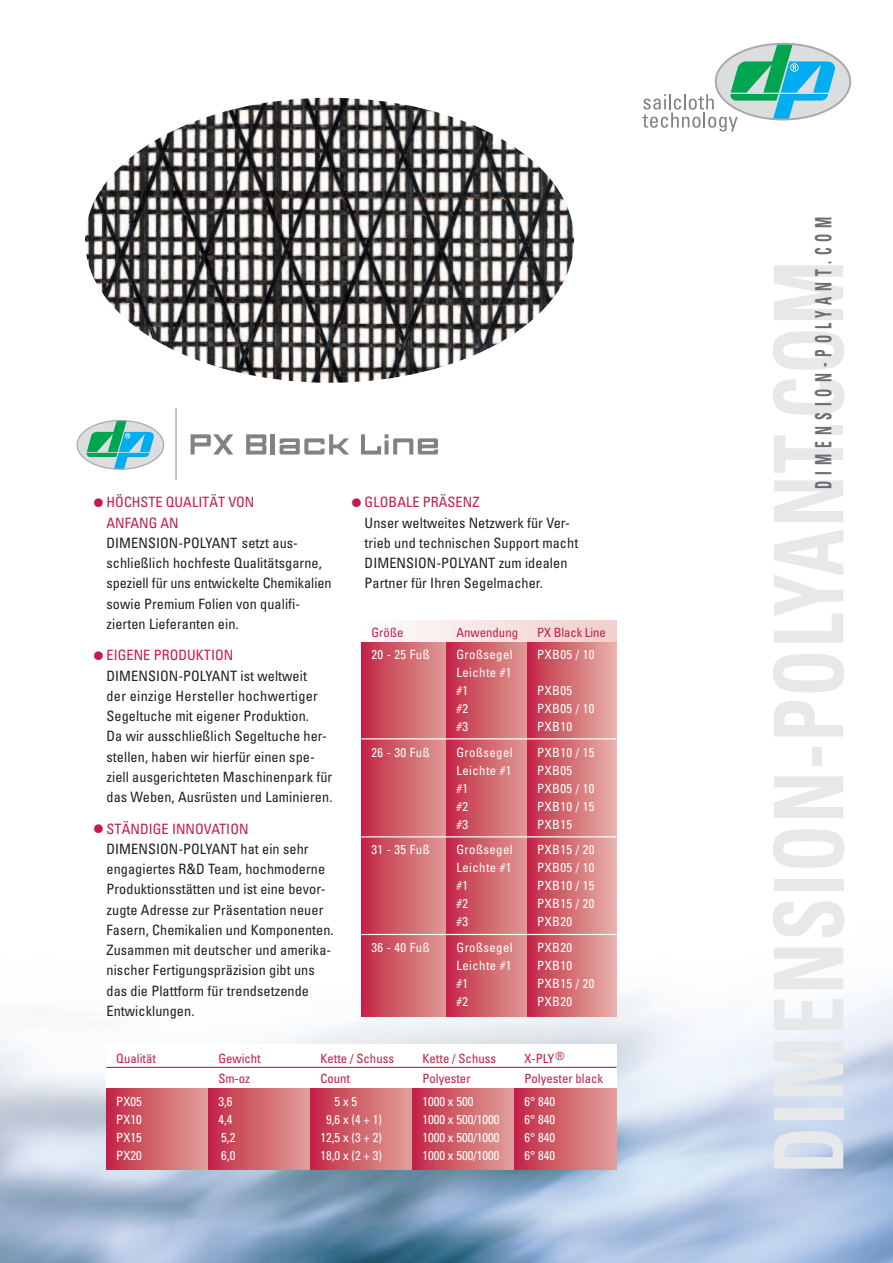
<style>
.page{position:relative;width:893px;height:1263px;background:#fff}
.page>*{position:absolute;margin:0;border:0;box-sizing:border-box;transform-origin:0 0}
.t1{font:700 condensed 96px "Univers";letter-spacing:.03em;color:#e7e8e9;scale:.8 1}
.t2{font:700 condensed 22.5px "Univers";letter-spacing:.45em;color:#6c6d70;scale:.6 1}
.t3{font:condensed 14.25px/20.2px "Univers";letter-spacing:.005em;color:#231f20}
.t4{font:condensed 14.25px/20.2px "Univers";color:#c31c48}
.t5{font:condensed 12.75px/18px "Univers";letter-spacing:.03em;color:#fff}
.t6{font:condensed 12.75px "Univers";color:#c31c48}
.t7{font:condensed 12.75px "Univers";color:#fff}
.s1{font-size:28.5px}
.s2{font-size:28.5px;color:#c31c48}
.s3{color:#c31c48}
</style>
<div class="page">
<img style="left:85px;top:98px;width:489px;height:285px;border-radius:50%">
<img style="left:0;top:992px;width:893px;height:271px">
<div style="left:716px;top:44px;width:134px;height:75px;background:#dcdddf;border-radius:50%"></div>
<svg style="left:642px;top:44px;width:193px;height:88px"></svg>
<div style="left:715px;top:43px;width:136px;height:77px;border:2px solid #a8a9ad;border-radius:50%"></div>
<hr style="left:176px;top:408px;width:1px;height:72px;background:#808285">
<div style="left:77px;top:420px;width:87px;height:49px;background:#dcdddf;border-radius:50%"></div>
<svg style="left:87px;top:420px;width:67px;height:49px"></svg>
<div style="left:77px;top:420px;width:87px;height:50px;border:1px solid #a8a9ad;border-radius:50%"></div>
<svg style="left:191px;top:434px;width:42px;height:20px"></svg>
<svg style="left:246px;top:434px;width:20px;height:20px"></svg>
<hr style="left:271px;top:434px;width:4px;height:20px;background:#808285">
<svg style="left:280px;top:434px;width:69px;height:20px"></svg>
<svg style="left:361px;top:434px;width:77px;height:20px"></svg>
<div style="left:106px;top:1085px;width:102px;height:85px;background:linear-gradient(to right,#c42c49,#e2a29a)"></div>
<div style="left:208px;top:1085px;width:102px;height:85px;background:linear-gradient(to right,#c42c49,#e2a29a)"></div>
<div style="left:310px;top:1085px;width:102px;height:85px;background:linear-gradient(to right,#c42c49,#e2a29a)"></div>
<div style="left:412px;top:1085px;width:102px;height:85px;background:linear-gradient(to right,#c42c49,#e2a29a)"></div>
<div style="left:514px;top:1085px;width:103px;height:85px;background:linear-gradient(to right,#c42c49,#e2a59c)"></div>
<div style="left:106px;top:1044px;width:511px;height:43px;background:#fff"></div>
<hr style="left:106px;top:1067px;width:511px;height:1px;background:#c31c48">
<div style="left:361px;top:621px;width:256px;height:30px;background:linear-gradient(to right,#fefefe,#f1cec9)"></div>
<div style="left:361px;top:642px;width:90px;height:374px;background:linear-gradient(to right,#c32745,#e1a197)"></div>
<div style="left:446px;top:642px;width:85px;height:374px;background:linear-gradient(to right,#c32745,#e1a197)"></div>
<div style="left:527px;top:642px;width:90px;height:374px;background:linear-gradient(to right,#c22844,#e7b4aa)"></div>
<hr style="left:361px;top:738px;width:256px;height:1px;background:#fff">
<hr style="left:361px;top:836px;width:256px;height:1px;background:#fff">
<hr style="left:361px;top:934px;width:256px;height:1px;background:#fff">
<p class="t4" style="left:107px;top:493px;width:149px;text-indent:-13px"><span class="s1">•</span> HÖCHSTE QUALITÄT VON<br>ANFANG AN</p>
<p class="t3" style="left:107px;top:534px;width:227px">DIMENSION-POLYANT setzt aus&shy;schließlich hochfeste Qualitätsgarne, speziell für uns entwickelte Chemikalien sowie Premium Folien von qualifi&shy;zierten Lieferanten ein.</p>
<p class="t3" style="left:107px;top:646px;width:227px;text-indent:-13px"><span class="s2">•</span> <span class="s3">EIGENE PRODUKTION </span>DIMENSION-POLYANT ist weltweit<br>der einzige Hersteller hochwertiger Segeltuche mit eigener Produktion.<br>Da wir ausschließlich Segeltuche her&shy;stellen, haben wir hierfür einen spe&shy;ziell ausgerichteten Maschinenpark für das Weben, Ausrüsten und Laminieren.</p>
<p class="t3" style="left:107px;top:819px;width:229px;text-indent:-13px"><span class="s2">•</span> <span class="s3">STÄNDIGE INNOVATION </span>DIMENSION-POLYANT hat ein sehr engagiertes R&amp;D Team, hochmoderne Produktionsstätten und ist eine bevor&shy;zugte Adresse zur Präsentation neuer Fasern, Chemikalien und Komponenten.<br>Zusammen mit deutscher und amerika&shy;nischer Fertigungspräzision gibt uns das die Plattform für trendsetzende Entwicklungen.</p>
<p class="t3" style="left:365px;top:493px;width:215px;text-indent:-13px"><span class="s2">•</span> <span class="s3">GLOBALE PRÄSENZ<br></span>Unser weltweites Netzwerk für Ver&shy;trieb und technischen Support macht<br>DIMENSION-POLYANT zum idealen<br>Partner für Ihren Segelmacher.</p>
<p class="t6" style="left:371px;top:628px;width:34px">Größe</p>
<p class="t6" style="left:456px;top:628px;width:63px">Anwendung</p>
<p class="t6" style="left:537px;top:628px;width:70px">PX Black Line</p>
<p class="t5" style="left:371px;top:647px;width:60px">20 - 25 Fuß</p>
<p class="t5" style="left:456px;top:647px;width:58px">Großsegel</p>
<p class="t5" style="left:537px;top:647px;width:59px">PXB05 / 10</p>
<p class="t5" style="left:456px;top:665px;width:57px">Leichte #1 #1</p>
<p class="t5" style="left:537px;top:683px;width:36px">PXB05</p>
<p class="t5" style="left:456px;top:701px;width:13px">#2</p>
<p class="t5" style="left:537px;top:701px;width:59px">PXB05 / 10</p>
<p class="t5" style="left:456px;top:719px;width:13px">#3</p>
<p class="t5" style="left:537px;top:719px;width:36px">PXB10</p>
<p class="t5" style="left:371px;top:744px;width:60px">26 - 30 Fuß</p>
<p class="t5" style="left:456px;top:744px;width:58px">Großsegel</p>
<p class="t5" style="left:537px;top:744px;width:59px">PXB10 / 15</p>
<p class="t5" style="left:456px;top:762px;width:57px">Leichte #1</p>
<p class="t5" style="left:537px;top:762px;width:36px">PXB05</p>
<p class="t5" style="left:456px;top:780px;width:13px">#1</p>
<p class="t5" style="left:537px;top:780px;width:59px">PXB05 / 10</p>
<p class="t5" style="left:456px;top:798px;width:13px">#2</p>
<p class="t5" style="left:537px;top:798px;width:59px">PXB10 / 15</p>
<p class="t5" style="left:456px;top:816px;width:13px">#3</p>
<p class="t5" style="left:537px;top:816px;width:36px">PXB15</p>
<p class="t5" style="left:371px;top:842px;width:60px">31 - 35 Fuß</p>
<p class="t5" style="left:456px;top:842px;width:58px">Großsegel</p>
<p class="t5" style="left:537px;top:842px;width:59px">PXB15 / 20</p>
<p class="t5" style="left:456px;top:860px;width:57px">Leichte #1</p>
<p class="t5" style="left:537px;top:860px;width:59px">PXB05 / 10</p>
<p class="t5" style="left:456px;top:878px;width:13px">#1</p>
<p class="t5" style="left:537px;top:878px;width:59px">PXB10 / 15</p>
<p class="t5" style="left:456px;top:896px;width:13px">#2</p>
<p class="t5" style="left:537px;top:896px;width:59px">PXB15 / 20</p>
<p class="t5" style="left:456px;top:914px;width:13px">#3</p>
<p class="t5" style="left:537px;top:914px;width:36px">PXB20</p>
<p class="t5" style="left:371px;top:939px;width:60px">36 - 40 Fuß</p>
<p class="t5" style="left:456px;top:939px;width:58px">Großsegel</p>
<p class="t5" style="left:537px;top:939px;width:36px">PXB20</p>
<p class="t5" style="left:456px;top:957px;width:57px">Leichte #1</p>
<p class="t5" style="left:537px;top:957px;width:36px">PXB10</p>
<p class="t5" style="left:456px;top:975px;width:13px">#1</p>
<p class="t5" style="left:537px;top:975px;width:59px">PXB15 / 20</p>
<p class="t5" style="left:456px;top:993px;width:13px">#2</p>
<p class="t5" style="left:537px;top:993px;width:36px">PXB20</p>
<p class="t6" style="left:116px;top:1054px;width:41px">Qualität</p>
<p class="t6" style="left:218px;top:1054px;width:44px">Gewicht</p>
<p class="t6" style="left:320px;top:1054px;width:75px">Kette / Schuss</p>
<p class="t6" style="left:422px;top:1054px;width:75px">Kette / Schuss</p>
<p class="t6" style="left:524px;top:1054px;width:41px">X-PLY<sup>®</sup></p>
<p class="t6" style="left:218px;top:1073px;width:33px">Sm-oz</p>
<p class="t6" style="left:320px;top:1073px;width:31px">Count</p>
<p class="t6" style="left:422px;top:1073px;width:50px">Polyester</p>
<p class="t6" style="left:524px;top:1073px;width:80px">Polyester black</p>
<p class="t5" style="left:116px;top:1093px;width:27px">PX05</p>
<p class="t5" style="left:218px;top:1093px;width:16px">3,6</p>
<p class="t5" style="left:335px;top:1093px;width:24px">5x5</p>
<p class="t5" style="left:422px;top:1093px;width:52px">1000 x 500</p>
<p class="t5" style="left:524px;top:1093px;width:32px">6° 840</p>
<p class="t5" style="left:116px;top:1111px;width:27px">PX10</p>
<p class="t5" style="left:218px;top:1111px;width:16px">4,4</p>
<p class="t5" style="left:326px;top:1111px;width:57px">9,6x(4+1)</p>
<p class="t7" style="left:422px;top:1115px;width:79px">1000 x 500/1000</p>
<p class="t5" style="left:524px;top:1111px;width:32px">6° 840</p>
<p class="t5" style="left:116px;top:1129px;width:27px">PX15</p>
<p class="t5" style="left:221px;top:1129px;width:16px">5,2</p>
<p class="t5" style="left:320px;top:1129px;width:63px">12,5 x (3 + 2)</p>
<p class="t7" style="left:422px;top:1133px;width:79px">1000 x 500/1000</p>
<p class="t5" style="left:524px;top:1129px;width:32px">6° 840</p>
<p class="t5" style="left:116px;top:1147px;width:27px">PX20</p>
<p class="t5" style="left:221px;top:1147px;width:16px">6,0</p>
<p class="t5" style="left:320px;top:1147px;width:63px">18,0 x (2 + 3)</p>
<p class="t7" style="left:422px;top:1151px;width:79px">1000 x 500/1000</p>
<p class="t5" style="left:524px;top:1147px;width:32px">6° 840</p>
<h2 class="t2" style="left:815px;top:489px;width:456px;rotate:-90deg">DIMENSION-POLYANT.COM</h2>
<h1 class="t1" style="left:774px;top:1174px;width:1142px;rotate:-90deg">DIMENSION-POLYANT.COM</h1>
</div>
